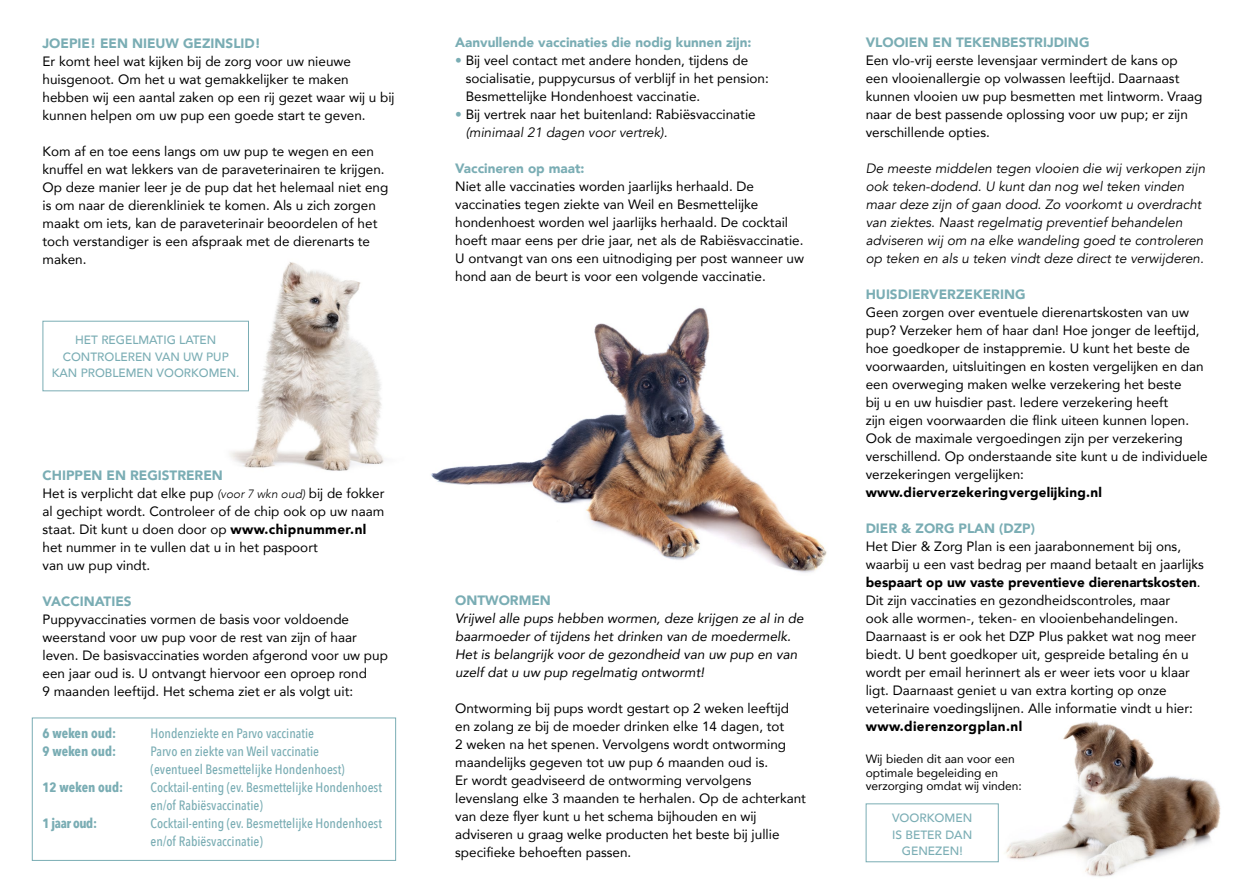
<style>
.page{position:relative;width:1255px;height:893px;background:#fff}
.page>*{position:absolute;margin:0;border:0;box-sizing:border-box;transform-origin:0 0}
.t1{font:13.5px/18px "Avenir";color:#000}
.t2{font:italic 13.5px/18px "Avenir";color:#000}
.t3{font:500 13.5px/18px "Avenir Next Condensed";color:#7aadb4}
.t4{font:italic 13.5px/18px "Avenir";color:#000}
.t5{font:900 13.5px "Avenir";color:#7aadb4}
.t6{font:900 13.5px "Avenir";letter-spacing:.02em;color:#000}
.t7{font:700 13.5px "Avenir Next Condensed";color:#7aadb4}
.t8{font:500 12px/16.5px "Avenir";color:#7aadb4;text-align:center}
.t9{font:12px/13.5px "Avenir";color:#000}
.s1{font-weight:900;color:#7aadb4}
.s2{font-weight:300;font-style:italic;font-size:12px}
.s3{font-weight:900}
.s4{color:#7aadb4}
.s5{font-style:italic}
</style>
<div class="page">
<img style="left:208px;top:262px;width:176px;height:209px">
<img style="left:1005px;top:721px;width:216px;height:156px">
<div style="left:43px;top:321px;width:206px;height:70px;border:1px solid #7aadb4"></div>
<div style="left:32px;top:718px;width:364px;height:143px;border:1px solid #7aadb4"></div>
<img style="left:431px;top:308px;width:396px;height:265px">
<div style="left:865px;top:803px;width:133px;height:59px;border:1px solid #7aadb4"></div>
<p class="t5" style="left:43px;top:31px;width:220px">JOEPIE! EEN NIEUW GEZINSLID!</p>
<p class="t1" style="left:43px;top:51px;width:353px">Er komt heel wat kijken bij de zorg voor uw nieuwe huisgenoot. Om het u wat gemakkelijker te maken hebben wij een aantal zaken op een rij gezet waar wij u bij kunnen helpen om uw pup een goede start te geven.</p>
<p class="t1" style="left:43px;top:141px;width:347px">Kom af en toe eens langs om uw pup te wegen en een knuffel en wat lekkers van de paraveterinairen te krijgen.<br>Op deze manier leer je de pup dat het helemaal niet eng is om naar de dierenkliniek te komen. Als u zich zorgen maakt om iets, kan de paraveterinair beoordelen of het toch verstandiger is een afspraak met de dierenarts te maken.</p>
<p class="t8" style="left:52px;top:331px;width:189px">HET REGELMATIG LATEN<br>CONTROLEREN VAN UW PUP<br>KAN PROBLEMEN VOORKOMEN.</p>
<p class="t1" style="left:43px;top:465px;width:343px"><span class="s1">CHIPPEN EN REGISTREREN<br></span>Het is verplicht dat elke pup <span class="s2">(voor 7 wkn oud)</span> bij de fokker al gechipt wordt. Controleer of de chip ook op uw naam staat. Dit kunt u doen door op <span class="s3">www.chipnummer.nl </span>het nummer in te vullen dat u in het paspoort<br>van uw pup vindt.</p>
<p class="t5" style="left:43px;top:589px;width:91px">VACCINATIES</p>
<p class="t1" style="left:43px;top:609px;width:347px">Puppyvaccinaties vormen de basis voor voldoende weerstand voor uw pup voor de rest van zijn of haar leven. De basisvaccinaties worden afgerond voor uw pup een jaar oud is. U ontvangt hiervoor een oproep rond<br>9 maanden leeftijd. Het schema ziet er als volgt uit:</p>
<p class="t7" style="left:43px;top:724px;width:75px">6 weken oud:</p>
<p class="t3" style="left:151px;top:724px;width:165px">Hondenziekte en Parvo vaccinatie</p>
<p class="t7" style="left:43px;top:742px;width:75px">9 weken oud:</p>
<p class="t3" style="left:151px;top:742px;width:196px">Parvo en ziekte van Weil vaccinatie (eventueel Besmettelijke Hondenhoest)</p>
<p class="t7" style="left:43px;top:778px;width:82px">12 weken oud:</p>
<p class="t3" style="left:151px;top:778px;width:233px">Cocktail-enting (ev. Besmettelijke Hondenhoest en/of Rabiësvaccinatie)</p>
<p class="t7" style="left:43px;top:814px;width:56px">1 jaar oud:</p>
<p class="t3" style="left:151px;top:814px;width:233px">Cocktail-enting (ev. Besmettelijke Hondenhoest en/of Rabiësvaccinatie)</p>
<p class="t5" style="left:455px;top:31px;width:298px">Aanvullende vaccinaties die nodig kunnen zijn:</p>
<p class="t1" style="left:465px;top:51px;width:305px;text-indent:-11px"><span class="s4">•</span> Bij veel contact met andere honden, tijdens de socialisatie, puppycursus of verblijf in het pension:<br>Besmettelijke Hondenhoest vaccinatie.</p>
<p class="t1" style="left:465px;top:105px;width:291px;text-indent:-11px"><span class="s4">•</span> Bij vertrek naar het buitenland: Rabiësvaccinatie <span class="s5">(minimaal 21 dagen voor vertrek).</span></p>
<p class="t5" style="left:455px;top:157px;width:131px">Vaccineren op maat:</p>
<p class="t1" style="left:455px;top:177px;width:350px">Niet alle vaccinaties worden jaarlijks herhaald. De vaccinaties tegen ziekte van Weil en Besmettelijke hondenhoest worden wel jaarlijks herhaald. De cocktail hoeft maar eens per drie jaar, net als de Rabiësvaccinatie.<br>U ontvangt van ons een uitnodiging per post wanneer uw hond aan de beurt is voor een volgende vaccinatie.</p>
<p class="t5" style="left:455px;top:589px;width:97px">ONTWORMEN</p>
<p class="t4" style="left:455px;top:610px;width:350px">Vrijwel alle pups hebben wormen, deze krijgen ze al in de baarmoeder of tijdens het drinken van de moedermelk.<br>Het is belangrijk voor de gezondheid van uw pup en van uzelf dat u uw pup regelmatig ontwormt!</p>
<p class="t1" style="left:455px;top:699px;width:352px">Ontworming bij pups wordt gestart op 2 weken leeftijd en zolang ze bij de moeder drinken elke 14 dagen, tot<br>2 weken na het spenen. Vervolgens wordt ontworming maandelijks gegeven tot uw pup 6 maanden oud is.<br>Er wordt geadviseerd de ontworming vervolgens levenslang elke 3 maanden te herhalen. Op de achterkant van deze flyer kunt u het schema bijhouden en wij adviseren u graag welke producten het beste bij jullie specifieke behoeften passen.</p>
<p class="t5" style="left:865px;top:31px;width:225px">VLOOIEN EN TEKENBESTRIJDING</p>
<p class="t1" style="left:865px;top:51px;width:338px">Een vlo-vrij eerste levensjaar vermindert de kans op een vlooienallergie op volwassen leeftijd. Daarnaast kunnen vlooien uw pup besmetten met lintworm. Vraag naar de best passende oplossing voor uw pup; er zijn verschillende opties.</p>
<p class="t2" style="left:865px;top:160px;width:341px">De meeste middelen tegen vlooien die wij verkopen zijn ook teken-dodend. U kunt dan nog wel teken vinden maar deze zijn of gaan dood. Zo voorkomt u overdracht van ziektes. Naast regelmatig preventief behandelen adviseren wij om na elke wandeling goed te controleren op teken en als u teken vindt deze direct te verwijderen.</p>
<p class="t5" style="left:865px;top:283px;width:161px">HUISDIERVERZEKERING</p>
<p class="t1" style="left:865px;top:303px;width:343px">Geen zorgen over eventuele dierenartskosten van uw pup? Verzeker hem of haar dan! Hoe jonger de leeftijd, hoe goedkoper de instappremie. U kunt het beste de voorwaarden, uitsluitingen en kosten vergelijken en dan een overweging maken welke verzekering het beste<br>bij u en uw huisdier past. Iedere verzekering heeft<br>zijn eigen voorwaarden die flink uiteen kunnen lopen.<br>Ook de maximale vergoedingen zijn per verzekering verschillend. Op onderstaande site kunt u de individuele verzekeringen vergelijken:</p>
<p class="t6" style="left:865px;top:481px;width:238px">www.dierverzekeringvergelijking.nl</p>
<p class="t5" style="left:865px;top:517px;width:171px">DIER &amp; ZORG PLAN (DZP)</p>
<p class="t1" style="left:865px;top:537px;width:340px">Het Dier &amp; Zorg Plan is een jaarabonnement bij ons, waarbij u een vast bedrag per maand betaalt en jaarlijks <span class="s3">bespaart op uw vaste preventieve dierenartskosten</span>.<br>Dit zijn vaccinaties en gezondheidscontroles, maar<br>ook alle wormen-, teken- en vlooienbehandelingen.<br>Daarnaast is er ook het DZP Plus pakket wat nog meer biedt. U bent goedkoper uit, gespreide betaling én u wordt per email herinnert als er weer iets voor u klaar ligt. Daarnaast geniet u van extra korting op onze veterinaire voedingslijnen. Alle informatie vindt u hier:</p>
<p class="t6" style="left:865px;top:715px;width:158px">www.dierenzorgplan.nl</p>
<p class="t9" style="left:865px;top:752px;width:158px">Wij bieden dit aan voor een optimale begeleiding en verzorging omdat wij vinden:</p>
<p class="t8" style="left:892px;top:809px;width:82px">VOORKOMEN<br>IS BETER DAN<br>GENEZEN!</p>
</div>
